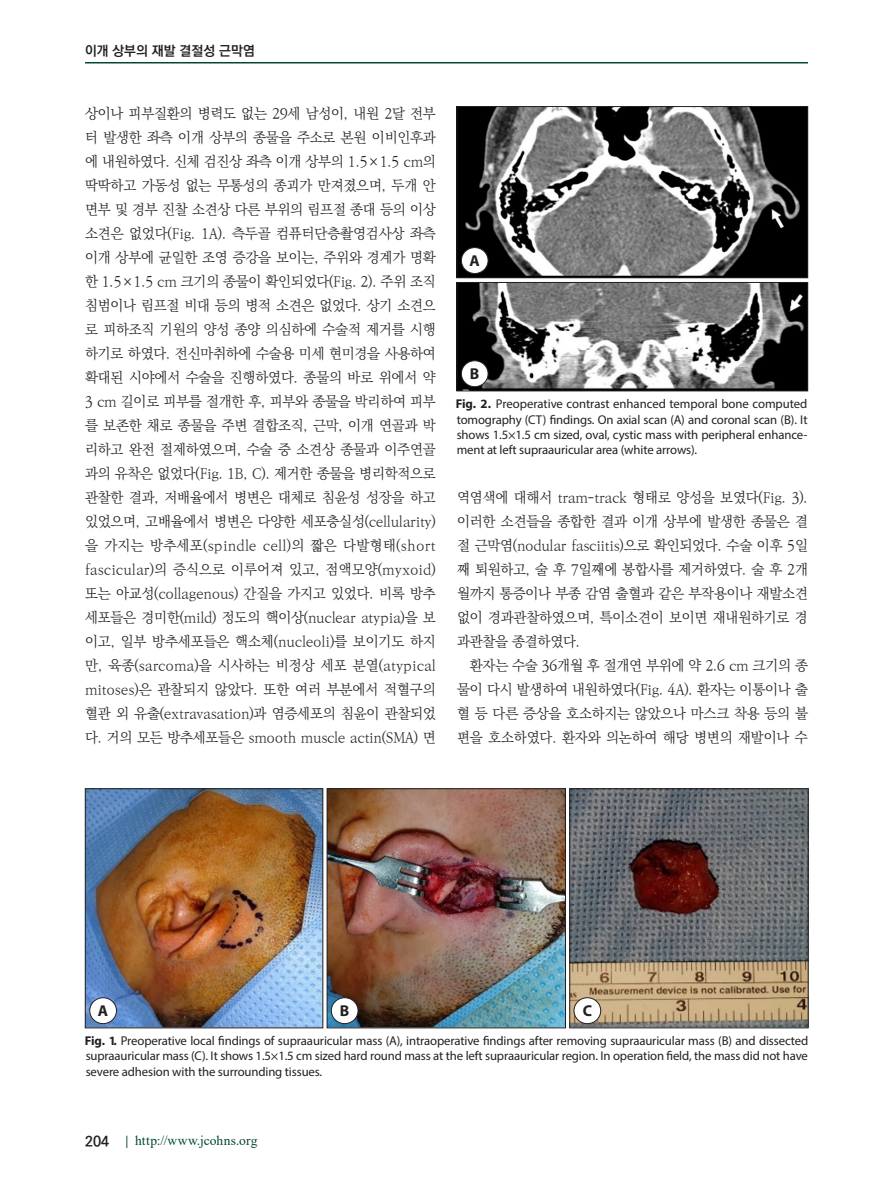
<style>
.page{position:relative;width:893px;height:1191px;background:#fff}
.page>*{position:absolute;margin:0;border:0;box-sizing:border-box;transform-origin:0 0}
.t1{font:700 15.75px "Myriad Pro";color:#231f20}
.main_text{font:300 14.25px/24px "Ko Pub World Batang";letter-spacing:-.015em;color:#231f20;text-align:justify}
.t2{font:13.5px "Times New Roman";letter-spacing:.015em;color:#01492b}
.t3{font:700 13.5px "Ko Pub Dotum";letter-spacing:.01em;color:#231f20}
.figure__table_title{font:12.75px/15.3px "Myriad Pro";letter-spacing:-.01em;color:#231f20;text-align:justify}
.s1{font-weight:700}
.s2{font-family:"Ko Pub World Dotum";font-weight:700;font-size:14.25px;color:#231f20}
</style>
<div class="page">
<hr style="left:85px;top:62px;width:723px;height:1px;background:#01492b">
<img style="left:87px;top:790px;width:234px;height:236px">
<div style="left:85px;top:788px;width:238px;height:240px;border:1px solid #231f20"></div>
<img style="left:571px;top:790px;width:235px;height:236px">
<div style="left:569px;top:788px;width:239px;height:240px;border:1px solid #231f20"></div>
<img style="left:329px;top:790px;width:235px;height:236px">
<div style="left:327px;top:788px;width:239px;height:240px;border:1px solid #231f20"></div>
<div style="left:574px;top:997px;width:27px;height:26px;background:#fff;border-radius:50%"></div>
<div style="left:574px;top:997px;width:27px;height:26px;border:1px solid #231f20;border-radius:50%"></div>
<div style="left:331px;top:997px;width:27px;height:26px;background:#fff;border-radius:50%"></div>
<div style="left:331px;top:997px;width:27px;height:26px;border:1px solid #231f20;border-radius:50%"></div>
<div style="left:90px;top:997px;width:26px;height:26px;background:#fff;border-radius:50%"></div>
<div style="left:90px;top:997px;width:27px;height:26px;border:1px solid #231f20;border-radius:50%"></div>
<img style="left:459px;top:108px;width:347px;height:168px">
<div style="left:457px;top:106px;width:351px;height:172px;border:1px solid #231f20"></div>
<img style="left:459px;top:284px;width:347px;height:105px">
<div style="left:457px;top:282px;width:351px;height:109px;border:1px solid #231f20"></div>
<div style="left:461px;top:247px;width:27px;height:26px;background:#fff;border-radius:50%"></div>
<div style="left:461px;top:247px;width:27px;height:27px;border:1px solid #231f20;border-radius:50%"></div>
<div style="left:461px;top:361px;width:27px;height:26px;background:#fff;border-radius:50%"></div>
<div style="left:461px;top:360px;width:27px;height:27px;border:1px solid #231f20;border-radius:50%"></div>
<p class="t3" style="left:85px;top:44px;width:171px">이개 상부의 재발 결절성 근막염</p>
<p class="main_text" style="left:85px;top:102px;width:352px">상이나 피부질환의 병력도 없는 29세 남성이, 내원 2달 전부 터 발생한 좌측 이개 상부의 종물을 주소로 본원 이비인후과 에 내원하였다. 신체 검진상 좌측 이개 상부의 1.5×1.5 cm의 딱딱하고 가동성 없는 무통성의 종괴가 만져졌으며, 두개 안 면부 및 경부 진찰 소견상 다른 부위의 림프절 종대 등의 이상 소견은 없었다(Fig. 1A). 측두골 컴퓨터단층촬영검사상 좌측 이개 상부에 균일한 조영 증강을 보이는, 주위와 경계가 명확 한 1.5×1.5 cm 크기의 종물이 확인되었다(Fig. 2). 주위 조직 침범이나 림프절 비대 등의 병적 소견은 없었다. 상기 소견으 로 피하조직 기원의 양성 종양 의심하에 수술적 제거를 시행 하기로 하였다. 전신마취하에 수술용 미세 현미경을 사용하여 확대된 시야에서 수술을 진행하였다. 종물의 바로 위에서 약 3 cm 길이로 피부를 절개한 후, 피부와 종물을 박리하여 피부 를 보존한 채로 종물을 주변 결합조직, 근막, 이개 연골과 박 리하고 완전 절제하였으며, 수술 중 소견상 종물과 이주연골 과의 유착은 없었다(Fig. 1B, C). 제거한 종물을 병리학적으로 관찰한 결과, 저배율에서 병변은 대체로 침윤성 성장을 하고 있었으며, 고배율에서 병변은 다양한 세포충실성(cellularity) 을 가지는 방추세포(spindle cell)의 짧은 다발형태(short fascicular)의 증식으로 이루어져 있고, 점액모양(myxoid) 또는 아교성(collagenous) 간질을 가지고 있었다. 비록 방추 세포들은 경미한(mild) 정도의 핵이상(nuclear atypia)을 보 이고, 일부 방추세포들은 핵소체(nucleoli)를 보이기도 하지 만, 육종(sarcoma)을 시사하는 비정상 세포 분열(atypical mitoses)은 관찰되지 않았다. 또한 여러 부분에서 적혈구의 혈관 외 유출(extravasation)과 염증세포의 침윤이 관찰되었 다. 거의 모든 방추세포들은 smooth muscle actin(SMA) 면</p>
<p class="t1" style="left:470px;top:250px;width:12px">A</p>
<p class="t1" style="left:470px;top:363px;width:11px">B</p>
<p class="figure__table_title" style="left:456px;top:396px;width:353px"><span class="s1">Fig. 2.</span> Preoperative contrast enhanced temporal bone computed tomography (CT) findings. On axial scan (A) and coronal scan (B). It shows 1.5×1.5 cm sized, oval, cystic mass with peripheral enhance&shy;ment at left supraauricular area (white arrows).</p>
<p class="main_text" style="left:457px;top:486px;width:352px">역염색에 대해서 tram-track 형태로 양성을 보였다(Fig. 3). 이러한 소견들을 종합한 결과 이개 상부에 발생한 종물은 결 절 근막염(nodular fasciitis)으로 확인되었다. 수술 이후 5일 째 퇴원하고, 술 후 7일째에 봉합사를 제거하였다. 술 후 2개 월까지 통증이나 부종 감염 출혈과 같은 부작용이나 재발소견 없이 경과관찰하였으며, 특이소견이 보이면 재내원하기로 경 과관찰을 종결하였다.</p>
<p class="main_text" style="left:457px;top:654px;width:352px;text-indent:13px">환자는 수술 36개월 후 절개연 부위에 약 2.6 cm 크기의 종 물이 다시 발생하여 내원하였다(Fig. 4A). 환자는 이통이나 출 혈 등 다른 증상을 호소하지는 않았으나 마스크 착용 등의 불 편을 호소하였다. 환자와 의논하여 해당 병변의 재발이나 수</p>
<p class="t1" style="left:98px;top:1000px;width:12px">A</p>
<p class="t1" style="left:340px;top:1000px;width:11px">B</p>
<p class="t1" style="left:583px;top:1000px;width:11px">C</p>
<p class="figure__table_title" style="left:85px;top:1033px;width:725px"><span class="s1">Fig. 1.</span> Preoperative local findings of supraauricular mass (A), intraoperative findings after removing supraauricular mass (B) and dissected supraauricular mass (C). It shows 1.5×1.5 cm sized hard round mass at the left supraauricular region. In operation field, the mass did not have severe adhesion with the surrounding tissues.</p>
<p class="t2" style="left:85px;top:1130px;width:174px"><span class="s2">204</span> <span class="s1">|</span> http://www.jcohns.org</p>
</div>
